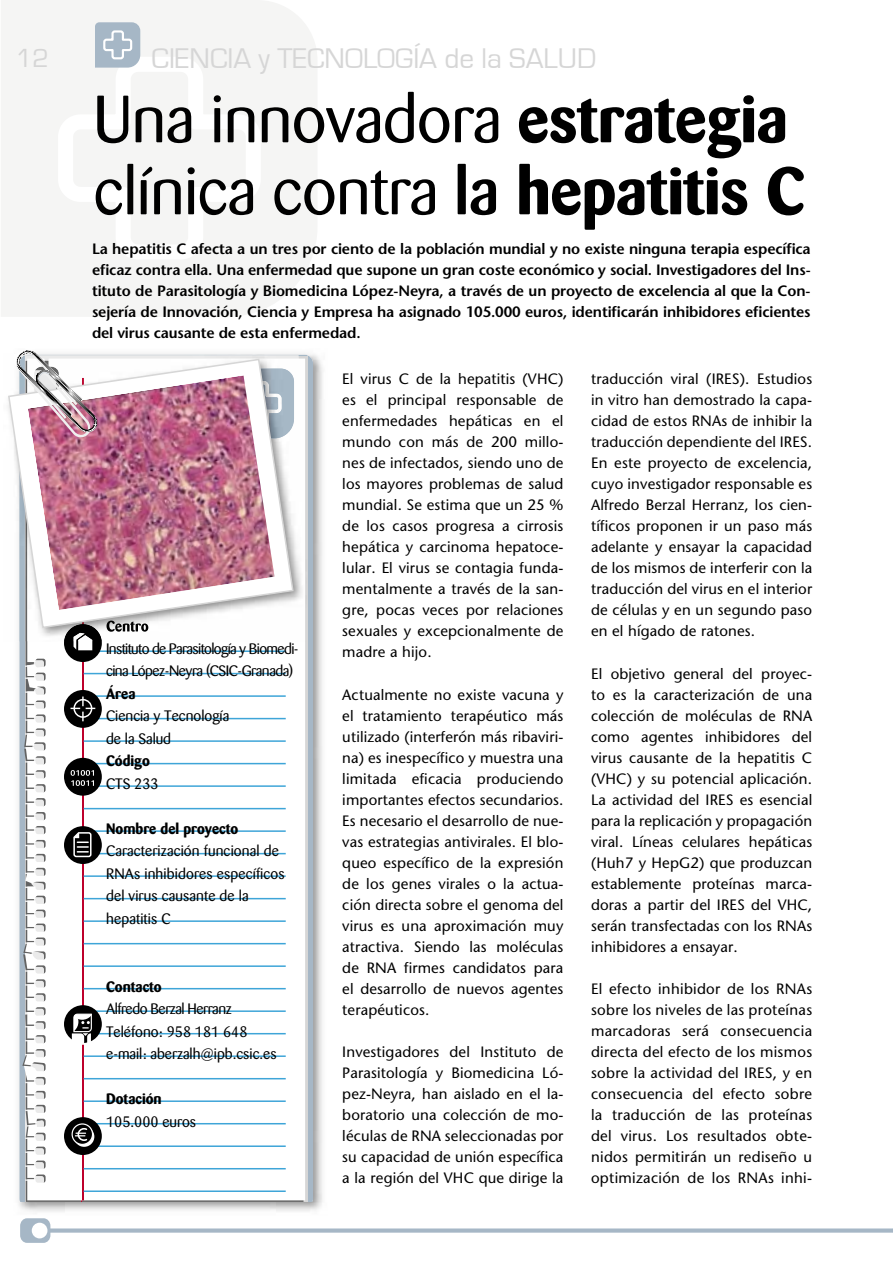
<style>
.page{position:relative;width:893px;height:1263px;background:#fff}
.page>*{position:absolute;margin:0;border:0;box-sizing:border-box;transform-origin:0 0}
.t1{font:66px/72px "Barmeno";letter-spacing:-.005em;color:#000}
.t2{font:29.25px "Eurostile";color:#d6d6d6}
.t3{font:27px "Eurostile";color:#d6d6d6}
.t4{font:15px/21px "Stone Sans";letter-spacing:.01em;color:#000;text-align:justify}
.t5{font:600 15px/21px "Stone Sans";letter-spacing:-.01em;color:#000;text-align:justify}
.t6{font:15px/22.5px "Barmeno";color:#000}
.t7{font:15px/22.5px "Barmeno";letter-spacing:-.04em;color:#000}
.t8{font:700 15px "Barmeno";color:#000}
.s1{font-weight:700}
.s2{font-weight:500}
</style>
<div class="page">
<div style="left:1px;top:0;width:316px;height:316px;background:#f5f5f4"></div>
<svg style="left:50px;top:49px;width:218px;height:218px"></svg>
<svg style="left:95px;top:22px;width:45px;height:46px;background:#b2c1cd"></svg>
<svg style="left:20px;top:1218px;width:873px;height:25px"></svg>
<img style="left:112px;top:353px;width:211px;height:46px">
<img style="left:275px;top:399px;width:48px;height:812px">
<img style="left:18px;top:642px;width:47px;height:570px">
<img style="left:65px;top:1201px;width:210px;height:9px">
<svg style="left:19px;top:355px;width:294px;height:846px;background:#b4bfca"></svg>
<hr style="left:81px;top:634px;width:1px;height:567px;background:#bd002b">
<svg style="left:24px;top:641px;width:281px;height:559px"></svg>
<hr style="left:82px;top:378px;width:2px;height:822px;background:#bd002b">
<hr style="left:84px;top:673px;width:202px;height:1px;background:#3ea5d8">
<hr style="left:84px;top:695px;width:202px;height:2px;background:#3ea5d8">
<hr style="left:84px;top:718px;width:202px;height:1px;background:#3ea5d8">
<hr style="left:84px;top:740px;width:202px;height:2px;background:#3ea5d8">
<hr style="left:84px;top:763px;width:202px;height:1px;background:#3ea5d8">
<hr style="left:84px;top:785px;width:202px;height:2px;background:#3ea5d8">
<hr style="left:84px;top:808px;width:202px;height:1px;background:#3ea5d8">
<hr style="left:84px;top:830px;width:202px;height:2px;background:#3ea5d8">
<hr style="left:84px;top:853px;width:202px;height:1px;background:#3ea5d8">
<hr style="left:84px;top:875px;width:202px;height:2px;background:#3ea5d8">
<hr style="left:84px;top:898px;width:202px;height:1px;background:#3ea5d8">
<hr style="left:84px;top:920px;width:202px;height:2px;background:#3ea5d8">
<hr style="left:84px;top:943px;width:202px;height:1px;background:#3ea5d8">
<hr style="left:84px;top:965px;width:202px;height:2px;background:#3ea5d8">
<hr style="left:84px;top:988px;width:202px;height:1px;background:#3ea5d8">
<hr style="left:84px;top:1010px;width:202px;height:2px;background:#3ea5d8">
<hr style="left:84px;top:1033px;width:202px;height:1px;background:#3ea5d8">
<hr style="left:84px;top:1055px;width:202px;height:2px;background:#3ea5d8">
<hr style="left:84px;top:1078px;width:202px;height:1px;background:#3ea5d8">
<hr style="left:84px;top:1100px;width:202px;height:2px;background:#3ea5d8">
<hr style="left:84px;top:1123px;width:202px;height:1px;background:#3ea5d8">
<hr style="left:84px;top:1145px;width:202px;height:2px;background:#3ea5d8">
<hr style="left:84px;top:1168px;width:202px;height:1px;background:#3ea5d8">
<hr style="left:84px;top:1190px;width:202px;height:2px;background:#3ea5d8">
<hr style="left:84px;top:650px;width:202px;height:2px;background:#3ea5d8">
<div style="left:64px;top:624px;width:38px;height:38px;background:#000;border-radius:50%"></div>
<div style="left:64px;top:690px;width:38px;height:38px;background:#000;border-radius:50%"></div>
<svg style="left:71px;top:696px;width:24px;height:25px"></svg>
<div style="left:64px;top:758px;width:38px;height:38px;background:#000;border-radius:50%"></div>
<svg style="left:71px;top:770px;width:23px;height:16px"></svg>
<div style="left:64px;top:826px;width:38px;height:38px;background:#000;border-radius:50%"></div>
<svg style="left:73px;top:832px;width:19px;height:26px"></svg>
<div style="left:64px;top:1005px;width:38px;height:38px;background:#000;border-radius:50%"></div>
<svg style="left:72px;top:1013px;width:20px;height:32px"></svg>
<div style="left:64px;top:1117px;width:38px;height:38px;background:#000;border-radius:50%"></div>
<div style="left:74px;top:1126px;width:20px;height:21px;background:#fff;border-radius:50%"></div>
<svg style="left:72px;top:1124px;width:21px;height:20px"></svg>
<div style="left:72px;top:1123px;width:21px;height:22px;border:1px solid #fff;border-radius:50%"></div>
<svg style="left:75px;top:1128px;width:13px;height:13px"></svg>
<img style="left:299px;top:356px;width:8px;height:285px">
<img style="left:112px;top:355px;width:187px;height:4px">
<img style="left:27px;top:359px;width:278px;height:282px">
<img style="left:64px;top:629px;width:38px;height:12px">
<svg style="left:74px;top:633px;width:18px;height:17px"></svg>
<img style="left:78px;top:635px;width:14px;height:6px">
<img style="left:107px;top:629px;width:41px;height:3px">
<svg style="left:14px;top:358px;width:280px;height:271px"></svg>
<img style="left:28px;top:375px;width:248px;height:235px">
<svg style="left:8px;top:350px;width:104px;height:92px"></svg>
<h3 class="t3" style="left:16px;top:44px;width:35px">12</h3>
<h2 class="t2" style="left:151px;top:42px;width:446px">CIENCIA y TECNOLOGÍA de la SALUD</h2>
<h1 class="t1" style="left:94px;top:84px;width:713px">Una innovadora <span class="s1">estrategia </span>clínica contra <span class="s2">la</span> <span class="s1">hepatitis C</span></h1>
<p class="t5" style="left:92px;top:239px;width:720px">La hepatitis C afecta a un tres por ciento de la población mundial y no existe ninguna terapia específica eficaz contra ella. Una enfermedad que supone un gran coste económico y social. Investigadores del Ins&shy;tituto de Parasitología y Biomedicina López-Neyra, a través de un proyecto de excelencia al que la Con&shy;sejería de Innovación, Ciencia y Empresa ha asignado 105.000 euros, identificarán inhibidores eficientes del virus causante de esta enfermedad.</p>
<p class="t7" style="left:106px;top:638px;width:194px">Instituto de Parasitología y Biomedi&shy;cina López-Neyra (CSIC-Granada)</p>
<p class="t8" style="left:106px;top:685px;width:31px">Área</p>
<p class="t6" style="left:106px;top:705px;width:125px">Ciencia y Tecnología de la Salud</p>
<p class="t8" style="left:106px;top:752px;width:45px">Código</p>
<p class="t6" style="left:106px;top:773px;width:54px">CTS 233</p>
<p class="t8" style="left:106px;top:820px;width:134px">Nombre del proyecto</p>
<p class="t6" style="left:106px;top:840px;width:180px">Caracterización funcional de<br>RNAs inhibidores específicos del virus causante de la hepatitis C</p>
<p class="t8" style="left:106px;top:977px;width:57px">Contacto</p>
<p class="t6" style="left:106px;top:998px;width:172px">Alfredo Berzal Herranz<br>Teléfono: 958 181 648 e-mail: aberzalh@ipb.csic.es</p>
<p class="t8" style="left:106px;top:1090px;width:57px">Dotación</p>
<p class="t6" style="left:106px;top:1110px;width:92px">105.000 euros</p>
<p class="t4" style="left:342px;top:369px;width:223px">El virus C de la hepatitis (VHC) es el principal responsable de enfermedades hepáticas en el mundo con más de 200 millo&shy;nes de infectados, siendo uno de los mayores problemas de salud mundial. Se estima que un 25 % de los casos progresa a cirrosis hepática y carcinoma hepatoce&shy;lular. El virus se contagia funda&shy;mentalmente a través de la san&shy;gre, pocas veces por relaciones sexuales y excepcionalmente de madre a hijo.</p>
<p class="t4" style="left:342px;top:684px;width:223px">Actualmente no existe vacuna y el tratamiento terapéutico más utilizado (interferón más ribaviri&shy;na) es inespecífico y muestra una limitada eficacia produciendo importantes efectos secundarios.<br>Es necesario el desarrollo de nue&shy;vas estrategias antivirales. El blo&shy;queo específico de la expresión de los genes virales o la actua&shy;ción directa sobre el genoma del virus es una aproximación muy atractiva. Siendo las moléculas de RNA firmes candidatos para el desarrollo de nuevos agentes terapéuticos.</p>
<p class="t4" style="left:342px;top:1041px;width:223px">Investigadores del Instituto de Parasitología y Biomedicina Ló&shy;pez-Neyra, han aislado en el la&shy;boratorio una colección de mo&shy;léculas de RNA seleccionadas por su capacidad de unión específica a la región del VHC que dirige la</p>
<p class="t4" style="left:591px;top:369px;width:223px">traducción viral (IRES). Estudios in vitro han demostrado la capa&shy;cidad de estos RNAs de inhibir la traducción dependiente del IRES.<br>En este proyecto de excelencia, cuyo investigador responsable es Alfredo Berzal Herranz, los cien&shy;tíficos proponen ir un paso más adelante y ensayar la capacidad de los mismos de interferir con la traducción del virus en el interior de células y en un segundo paso en el hígado de ratones.</p>
<p class="t4" style="left:591px;top:663px;width:223px">El objetivo general del proyec&shy;to es la caracterización de una colección de moléculas de RNA como agentes inhibidores del virus causante de la hepatitis C (VHC) y su potencial aplicación.<br>La actividad del IRES es esencial para la replicación y propagación viral. Líneas celulares hepáticas (Huh7 y HepG2) que produzcan establemente proteínas marca&shy;doras a partir del IRES del VHC, serán transfectadas con los RNAs inhibidores a ensayar.</p>
<p class="t4" style="left:591px;top:978px;width:223px">El efecto inhibidor de los RNAs sobre los niveles de las proteínas marcadoras será consecuencia directa del efecto de los mismos sobre la actividad del IRES, y en consecuencia del efecto sobre la traducción de las proteínas del virus. Los resultados obte&shy;nidos permitirán un rediseño u optimización de los RNAs inhi-</p>
</div>
